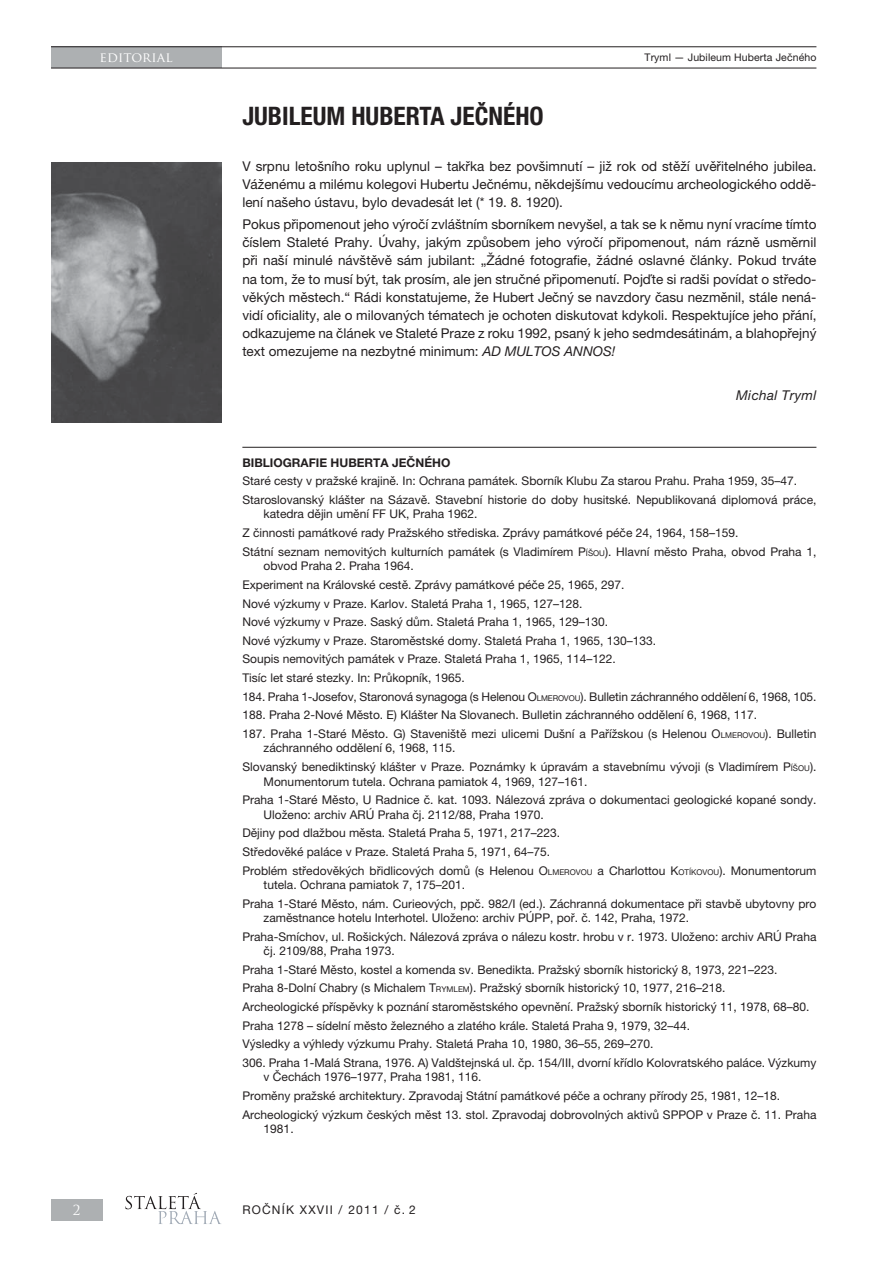
<style>
.page{position:relative;width:893px;height:1263px;background:#fff}
.page>*{position:absolute;margin:0;border:0;box-sizing:border-box;transform-origin:0 0}
.t1{font:700 condensed 25.5px "Helvetica Neue LT Pro";color:#231f20}
.t2{font:13.5px/18px "Helvetica Neue LT Pro";color:#231f20;text-align:justify}
.t3{font:italic 13.5px "Helvetica Neue LT Pro";letter-spacing:.025em;color:#231f20}
.t4{font:13.5px "Trajan Pro";letter-spacing:.01em;color:#fff}
.t5{font:12px/18.6px "Helvetica Neue LT Pro";color:#231f20}
.t6{font:700 12px "Helvetica Neue LT Pro";color:#231f20}
.t7{font:12px "Helvetica Neue LT Pro";letter-spacing:.1em;color:#231f20}
.t8{font:10.5px "Helvetica Neue LT Pro";letter-spacing:.01em;color:#231f20}
.s1{font-style:italic}
.s2{font-size:7.95px}
</style>
<div class="page">
<div style="left:51px;top:47px;width:170px;height:21px;background:#adb0b2"></div>
<div style="left:51px;top:1199px;width:51px;height:21px;background:#adb0b2"></div>
<hr style="left:51px;top:46px;width:765px;height:1px;background:#231f20">
<hr style="left:51px;top:68px;width:765px;height:1px;background:#231f20">
<svg style="left:125px;top:1193px;width:96px;height:31px"></svg>
<hr style="left:242px;top:447px;width:574px;height:1px;background:#231f20">
<img style="left:51px;top:162px;width:170px;height:261px">
<p class="t4" style="left:100px;top:50px;width:75px">EDITORIAL</p>
<p class="t4" style="left:73px;top:1202px;width:9px">2</p>
<h1 class="t1" style="left:242px;top:106px;width:303px">JUBILEUM HUBERTA JEČNÉHO</h1>
<p class="t8" style="left:644px;top:54px;width:173px">Tryml — Jubileum Huberta Ječného</p>
<p class="t2" style="left:242px;top:159px;width:576px">V srpnu letošního roku uplynul – takřka bez povšimnutí – již rok od stěží uvěřitelného jubilea.<br>Váženému a milému kolegovi Hubertu Ječnému, někdejšímu vedoucímu archeologického oddě&shy;lení našeho ústavu, bylo devadesát let (* 19. 8. 1920).</p>
<p class="t2" style="left:242px;top:217px;width:576px">Pokus připomenout jeho výročí zvláštním sborníkem nevyšel, a tak se k němu nyní vracíme tímto číslem Staleté Prahy. Úvahy, jakým způsobem jeho výročí připomenout, nám rázně usměrnil při naší minulé návštěvě sám jubilant: „Žádné fotografie, žádné oslavné články. Pokud trváte na tom, že to musí být, tak prosím, ale jen stručné připomenutí. Pojďte si radši povídat o středo&shy;věkých městech.“ Rádi konstatujeme, že Hubert Ječný se navzdory času nezměnil, stále nená&shy;vidí oficiality, ale o milovaných tématech je ochoten diskutovat kdykoli. Respektujíce jeho přání, odkazujeme na článek ve Staleté Praze z roku 1992, psaný k jeho sedmdesátinám, a blahopřejný text omezujeme na nezbytné minimum: <span class="s1">AD MULTOS ANNOS!</span></p>
<p class="t3" style="left:736px;top:390px;width:82px">Michal Tryml</p>
<p class="t6" style="left:242px;top:458px;width:209px">BIBLIOGRAFIE HUBERTA JEČNÉHO</p>
<p class="t5" style="left:242px;top:473px;width:576px">Staré cesty v pražské krajině. In: Ochrana památek. Sborník Klubu Za starou Prahu. Praha 1959, 35–47.<br>Staroslovanský klášter na Sázavě. Stavební historie do doby husitské. Nepublikovaná diplomová práce,</p>
<p class="t5" style="left:242px;top:506px;width:576px;text-indent:21px">katedra dějin umění FF UK, Praha 1962.<br>Z činnosti památkové rady Pražského střediska. Zprávy památkové péče 24, 1964, 158–159.<br>Státní seznam nemovitých kulturních památek (s Vladimírem P<span class="s2">ÍŠOU</span>). Hlavní město Praha, obvod Praha 1,</p>
<p class="t5" style="left:242px;top:558px;width:576px;text-indent:21px">obvod Praha 2. Praha 1964.<br>Experiment na Královské cestě. Zprávy památkové péče 25, 1965, 297.<br>Nové výzkumy v Praze. Karlov. Staletá Praha 1, 1965, 127–128.<br>Nové výzkumy v Praze. Saský dům. Staletá Praha 1, 1965, 129–130.<br>Nové výzkumy v Praze. Staroměstské domy. Staletá Praha 1, 1965, 130–133.<br>Soupis nemovitých památek v Praze. Staletá Praha 1, 1965, 114–122.<br>Tisíc let staré stezky. In: Průkopník, 1965.<br>184. Praha 1-Josefov, Staronová synagoga (s Helenou O<span class="s2">LMEROVOU</span>). Bulletin záchranného oddělení 6, 1968, 105.<br>188. Praha 2-Nové Město. E) Klášter Na Slovanech. Bulletin záchranného oddělení 6, 1968, 117.<br>187. Praha 1-Staré Město. G) Staveniště mezi ulicemi Dušní a Pařížskou (s Helenou O<span class="s2">LMEROVOU</span>). Bulletin</p>
<p class="t5" style="left:242px;top:740px;width:576px;text-indent:21px">záchranného oddělení 6, 1968, 115.<br>Slovanský benediktinský klášter v Praze. Poznámky k úpravám a stavebnímu vývoji (s Vladimírem P<span class="s2">ÍŠOU</span>).</p>
<p class="t5" style="left:242px;top:773px;width:576px;text-indent:21px">Monumentorum tutela. Ochrana pamiatok 4, 1969, 127–161.<br>Praha 1-Staré Město, U Radnice č. kat. 1093. Nálezová zpráva o dokumentaci geologické kopané sondy.</p>
<p class="t5" style="left:242px;top:806px;width:576px;text-indent:21px">Uloženo: archiv ARÚ Praha čj. 2112/88, Praha 1970.<br>Dějiny pod dlažbou města. Staletá Praha 5, 1971, 217–223.<br>Středověké paláce v Praze. Staletá Praha 5, 1971, 64–75.<br>Problém středověkých břidlicových domů (s Helenou O<span class="s2">LMEROVOU</span> a Charlottou K<span class="s2">OTÍKOVOU</span>). Monumentorum</p>
<p class="t5" style="left:242px;top:877px;width:576px;text-indent:21px">tutela. Ochrana pamiatok 7, 175–201.<br>Praha 1-Staré Město, nám. Curieových, ppč. 982/I (ed.). Záchranná dokumentace při stavbě ubytovny pro</p>
<p class="t5" style="left:242px;top:910px;width:576px;text-indent:21px">zaměstnance hotelu Interhotel. Uloženo: archiv PÚPP, poř. č. 142, Praha, 1972.<br>Praha-Smíchov, ul. Rošických. Nálezová zpráva o nálezu kostr. hrobu v r. 1973. Uloženo: archiv ARÚ Praha</p>
<p class="t5" style="left:242px;top:943px;width:576px;text-indent:21px">čj. 2109/88, Praha 1973.<br>Praha 1-Staré Město, kostel a komenda sv. Benedikta. Pražský sborník historický 8, 1973, 221–223.<br>Praha 8-Dolní Chabry (s Michalem T<span class="s2">RYMLEM</span>). Pražský sborník historický 10, 1977, 216–218.<br>Archeologické příspěvky k poznání staroměstského opevnění. Pražský sborník historický 11, 1978, 68–80.<br>Praha 1278 – sídelní město železného a zlatého krále. Staletá Praha 9, 1979, 32–44.<br>Výsledky a výhledy výzkumu Prahy. Staletá Praha 10, 1980, 36–55, 269–270.<br>306. Praha 1-Malá Strana, 1976. A) Valdštejnská ul. čp. 154/III, dvorní křídlo Kolovratského paláce. Výzkumy</p>
<p class="t5" style="left:242px;top:1069px;width:576px;text-indent:21px">v Čechách 1976–1977, Praha 1981, 116.<br>Proměny pražské architektury. Zpravodaj Státní památkové péče a ochrany přírody 25, 1981, 12–18.<br>Archeologický výzkum českých měst 13. stol. Zpravodaj dobrovolných aktivů SPPOP v Praze č. 11. Praha</p>
<p class="t5" style="left:264px;top:1121px;width:32px">1981.</p>
<p class="t7" style="left:242px;top:1205px;width:175px">ROČNÍK XXVII / 2011 / č. 2</p>
</div>
